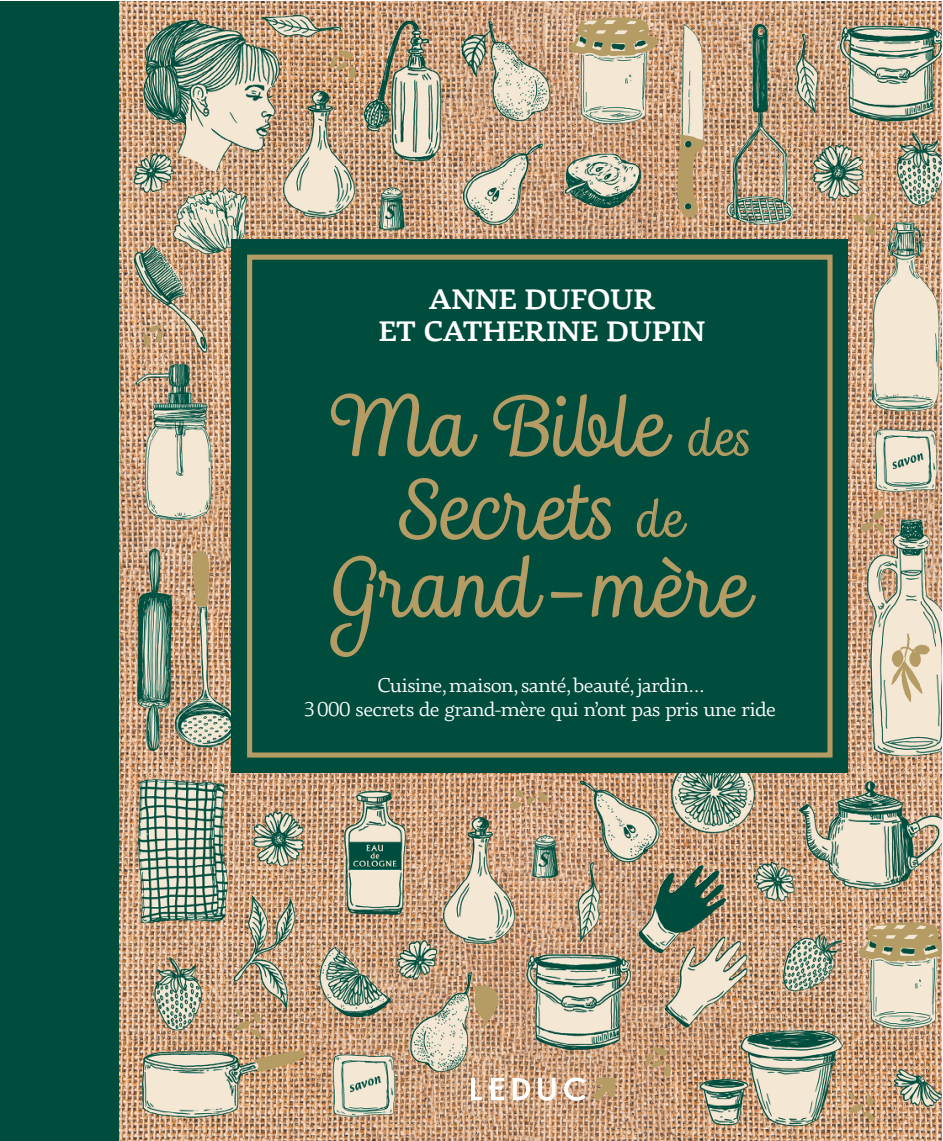
<style>
.page{position:relative;width:943px;height:1141px;background:#fff}
.page>*{position:absolute;margin:0;border:0;box-sizing:border-box;transform-origin:0 0}
.t1{font:77.7px/80.5px "Madre Script";color:#b49c64;text-align:center;scale:.91 1}
.t2{font:700 28.88px/32.2px "Basco Std";color:#fff;text-align:center}
.t3{font:20.3px/24.5px "Basco Std";letter-spacing:-.02em;color:#fff;text-align:center}
.s1{font-size:48.65px}
</style>
<div class="page">
<img style="left:119px;top:4px;width:822px;height:1135px">
<div style="left:231px;top:239px;width:617px;height:534px;background:#004d3d"></div>
<svg style="left:471px;top:1078px;width:11px;height:22px"></svg>
<svg style="left:488px;top:1078px;width:16px;height:22px"></svg>
<svg style="left:513px;top:1078px;width:17px;height:22px"></svg>
<svg style="left:538px;top:1078px;width:17px;height:23px"></svg>
<svg style="left:564px;top:1077px;width:21px;height:24px"></svg>
<div style="left:0;top:1px;width:119px;height:1140px;background:#004d3d"></div>
<div style="left:247px;top:255px;width:585px;height:503px;border:5px solid #b49c64"></div>
<svg style="left:593px;top:1078px;width:22px;height:22px"></svg>
<p class="t2" style="left:379px;top:283px;width:328px">ANNE DUFOUR<br>ET CATHERINE DUPIN</p>
<p class="t1" style="left:332px;top:388px;width:463px">Ma Bible <span class="s1">des<br></span>Secrets <span class="s1">de<br></span>Grand - mère</p>
<p class="t3" style="left:304px;top:672px;width:473px">Cuisine, maison, santé, beauté, jardin...<br>3000 secrets de grand-mère qui n’ont pas pris une ride</p>
</div>
